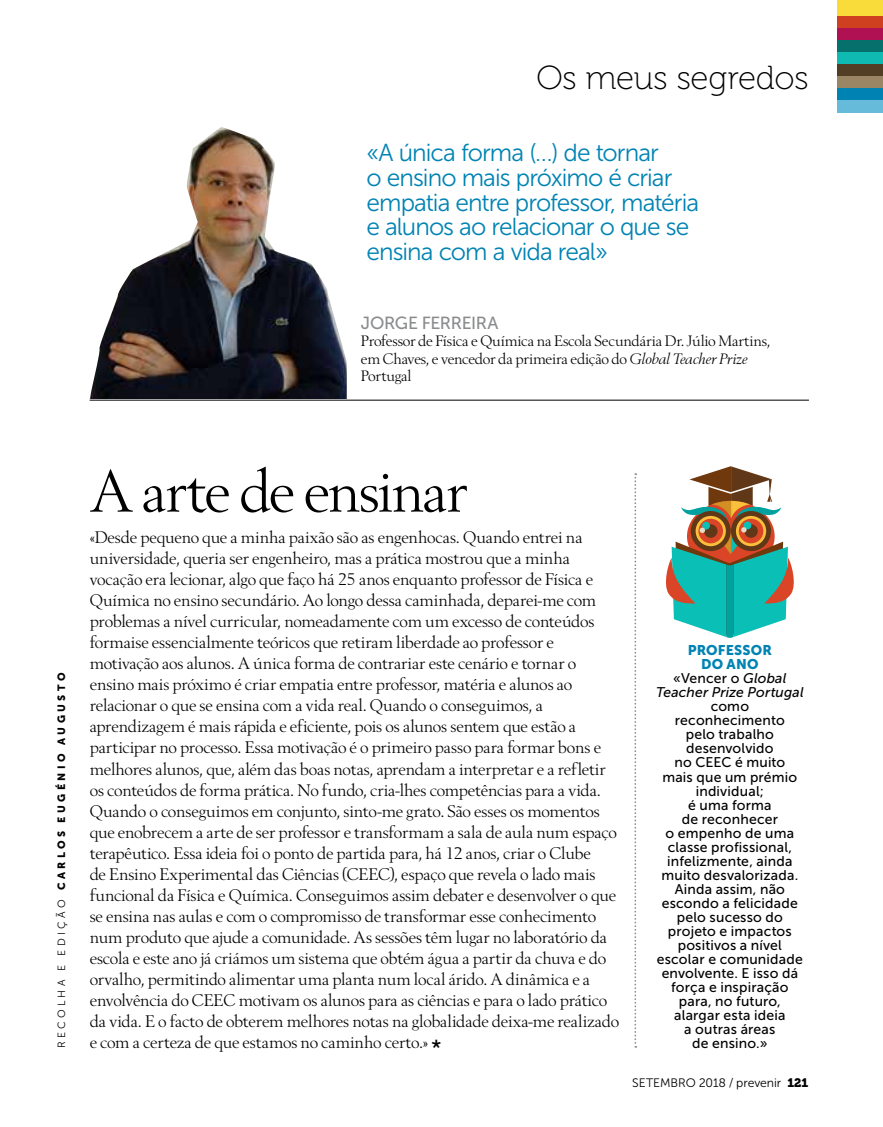
<style>
.page{position:relative;width:883px;height:1127px;background:#fff}
.page>*{position:absolute;margin:0;border:0;box-sizing:border-box;transform-origin:0 0}
.t1{font:61.25px "Berling";letter-spacing:-.035em;color:#000}
.t2{font:33.25px "Museo 100";letter-spacing:-.01em;color:#000}
.t3{font:24.5px/24.5px "Museo Sans 300";letter-spacing:-.035em;color:#0083b3}
.t4{font:17.5px/21px "Berling";letter-spacing:-.01em;color:#000}
.t5{font:17.5px "Museo Sans 500";letter-spacing:-.02em;color:#8a8c8e}
.t6{font:15.75px/17.5px "Berling";letter-spacing:-.015em;color:#000}
.t7{font:14px/14px "Museo Sans 500";letter-spacing:.015em;color:#000;text-align:center}
.t8{font:italic 14px/14px "Museo Sans 500";letter-spacing:.01em;color:#000;text-align:center}
.t9{font:14px/14px "Museo Sans 900";letter-spacing:.01em;color:#0083b3;text-align:center}
.t10{font:12.25px "Museo Sans 300";letter-spacing:-.005em;color:#000}
.t11{font:10.5px "Museo Sans 900";letter-spacing:.32em;color:#000}
.t12{font:10.5px "Museo Sans 300";letter-spacing:.32em;color:#000}
.s1{font-style:italic}
.s2{font-style:normal}
.s3{font-family:"Museo 900"}
</style>
<div class="page">
<div style="left:837px;top:0;width:46px;height:16px;background:#f9dc3a"></div>
<div style="left:837px;top:16px;width:46px;height:12px;background:#cf4020"></div>
<div style="left:837px;top:28px;width:46px;height:12px;background:#af1153"></div>
<div style="left:837px;top:40px;width:46px;height:12px;background:#06716c"></div>
<div style="left:837px;top:52px;width:46px;height:12px;background:#0ebab2"></div>
<div style="left:837px;top:64px;width:46px;height:12px;background:#513e25"></div>
<div style="left:837px;top:76px;width:46px;height:12px;background:#9a8564"></div>
<div style="left:837px;top:88px;width:46px;height:12px;background:#0083b3"></div>
<div style="left:837px;top:100px;width:46px;height:12px;background:#65bbd9"></div>
<svg style="left:634px;top:473px;width:2px;height:574px"></svg>
<img style="left:90px;top:127px;width:257px;height:272px">
<svg style="left:666px;top:466px;width:128px;height:172px"></svg>
<hr style="left:90px;top:399px;width:719px;height:1px;background:#000">
<h2 class="t2" style="left:536px;top:60px;width:274px">Os meus segredos</h2>
<h3 class="t3" style="left:366px;top:141px;width:334px">«A única forma (…) de tornar<br>o ensino mais próximo é criar empatia entre professor, matéria e alunos ao relacionar o que se ensina com a vida real»</h3>
<p class="t5" style="left:361px;top:313px;width:139px">JORGE FERREIRA</p>
<p class="t6" style="left:361px;top:333px;width:411px">Professor de Física e Química na Escola Secundária Dr. Júlio Martins, em Chaves, e vencedor da primeira edição do <span class="s1">Global Teacher Prize<br></span>Portugal</p>
<p class="t11" style="left:55px;top:890px;width:219px;rotate:-90deg">CARLOS EUGÉNIO AUGUSTO</p>
<p class="t12" style="left:56px;top:1047px;width:150px;rotate:-90deg">RECOLHA E EDIÇÃO</p>
<h1 class="t1" style="left:90px;top:459px;width:380px">A arte de ensinar</h1>
<p class="t4" style="left:90px;top:527px;width:531px">«Desde pequeno que a minha paixão são as engenhocas. Quando entrei na universidade, queria ser engenheiro, mas a prática mostrou que a minha vocação era lecionar, algo que faço há 25 anos enquanto professor de Física e Química no ensino secundário. Ao longo dessa caminhada, deparei-me com problemas a nível curricular, nomeadamente com um excesso de conteúdos formaise essencialmente teóricos que retiram liberdade ao professor e motivação aos alunos. A única forma de contrariar este cenário e tornar o ensino mais próximo é criar empatia entre professor, matéria e alunos ao relacionar o que se ensina com a vida real. Quando o conseguimos, a aprendizagem é mais rápida e eficiente, pois os alunos sentem que estão a participar no processo. Essa motivação é o primeiro passo para formar bons e melhores alunos, que, além das boas notas, aprendam a interpretar e a refletir os conteúdos de forma prática. No fundo, cria-lhes competências para a vida.<br>Quando o conseguimos em conjunto, sinto-me grato. São esses os momentos que enobrecem a arte de ser professor e transformam a sala de aula num espaço terapêutico. Essa ideia foi o ponto de partida para, há 12 anos, criar o Clube<br>de Ensino Experimental das Ciências (CEEC), espaço que revela o lado mais funcional da Física e Química. Conseguimos assim debater e desenvolver o que se ensina nas aulas e com o compromisso de transformar esse conhecimento num produto que ajude a comunidade. As sessões têm lugar no laboratório da escola e este ano já criámos um sistema que obtém água a partir da chuva e do orvalho, permitindo alimentar uma planta num local árido. A dinâmica e a envolvência do CEEC motivam os alunos para as ciências e para o lado prático da vida. E o facto de obterem melhores notas na globalidade deixa-me realizado</p>
<p class="t4" style="left:90px;top:1031px;width:354px">e com a certeza de que estamos no caminho certo.» ❖</p>
<p class="t9" style="left:688px;top:643px;width:86px">PROFESSOR<br>DO ANO</p>
<p class="t8" style="left:656px;top:671px;width:149px"><span class="s2">«Vencer o</span> Global<br>Teacher Prize Portugal</p>
<p class="t7" style="left:657px;top:699px;width:147px">como reconhecimento<br>pelo trabalho desenvolvido<br>no CEEC é muito<br>mais que um prémio individual;<br>é uma forma<br>de reconhecer<br>o empenho de uma classe profissional, infelizmente, ainda muito desvalorizada.<br>Ainda assim, não escondo a felicidade pelo sucesso do projeto e impactos positivos a nível escolar e comunidade envolvente. E isso dá força e inspiração para, no futuro, alargar esta ideia<br>a outras áreas<br>de ensino.»</p>
<p class="t10" style="left:632px;top:1075px;width:178px">SETEMBRO 2018 / prevenir <span class="s3">121</span></p>
</div>
